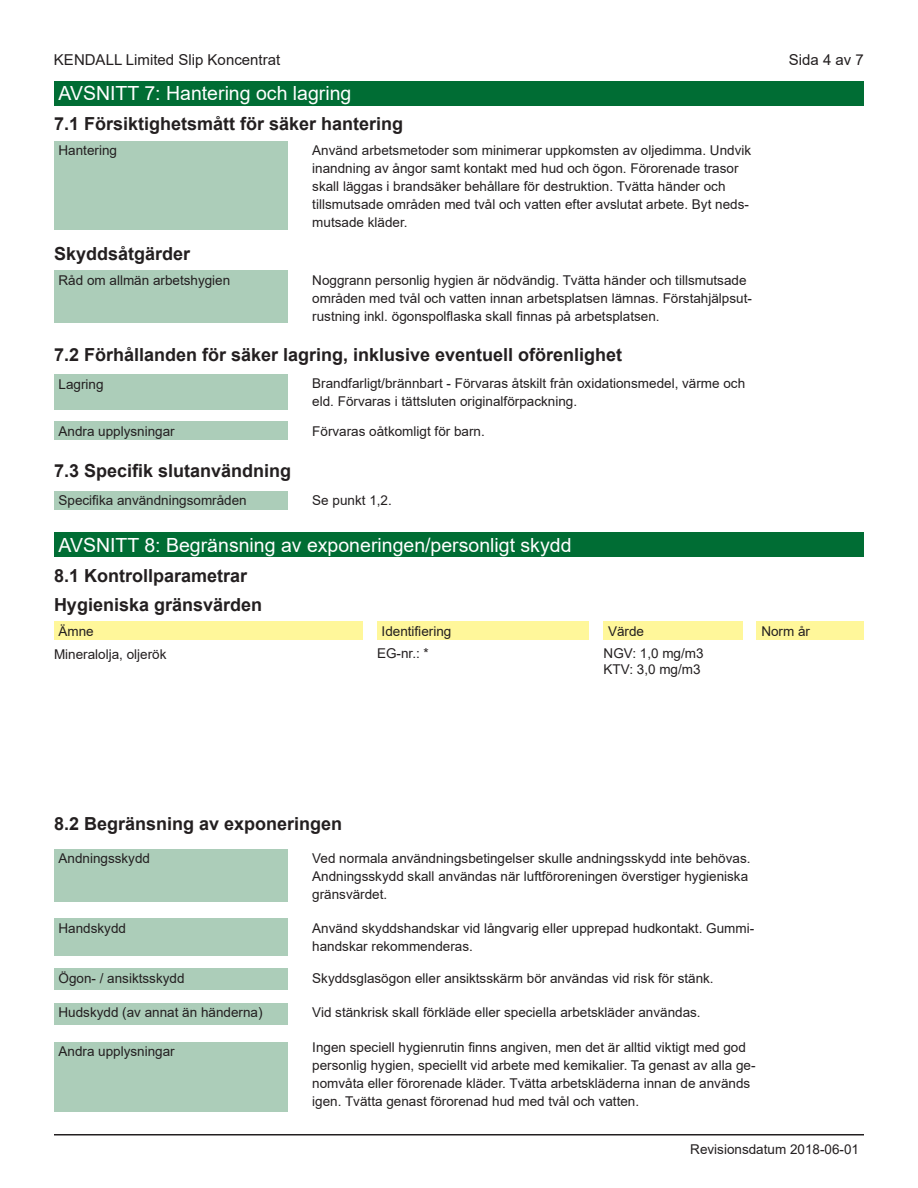
<style>
.page{position:relative;width:918px;height:1188px;background:#fff}
.page>*{position:absolute;margin:0;border:0;box-sizing:border-box;transform-origin:0 0}
.t1{font:19.5px "Arial";color:#fff}
.t2{font:700 18px/29px "Arial";color:#231f20}
.t3{font:15px "Arial";color:#231f20}
.t4{font:13.5px/18px "Arial";color:#231f20}
</style>
<div class="page">
<div style="left:54px;top:81px;width:810px;height:24px;background:#006d34"></div>
<div style="left:54px;top:533px;width:810px;height:24px;background:#006d34"></div>
<hr style="left:54px;top:1134px;width:810px;height:2px;background:#231f20">
<div style="left:54px;top:141px;width:234px;height:89px;background:#accdb9"></div>
<div style="left:54px;top:849px;width:234px;height:52px;background:#accdb9"></div>
<div style="left:54px;top:919px;width:234px;height:37px;background:#accdb9"></div>
<div style="left:54px;top:969px;width:234px;height:21px;background:#accdb9"></div>
<div style="left:54px;top:1003px;width:234px;height:22px;background:#accdb9"></div>
<div style="left:54px;top:1042px;width:234px;height:70px;background:#accdb9"></div>
<div style="left:54px;top:271px;width:234px;height:52px;background:#accdb9"></div>
<div style="left:54px;top:375px;width:234px;height:35px;background:#accdb9"></div>
<div style="left:54px;top:421px;width:234px;height:19px;background:#accdb9"></div>
<div style="left:54px;top:491px;width:234px;height:19px;background:#accdb9"></div>
<div style="left:54px;top:621px;width:309px;height:19px;background:#fff79a"></div>
<div style="left:377px;top:621px;width:212px;height:19px;background:#fff79a"></div>
<div style="left:604px;top:621px;width:139px;height:19px;background:#fff79a"></div>
<div style="left:757px;top:621px;width:107px;height:19px;background:#fff79a"></div>
<p class="t3" style="left:54px;top:49px;width:228px">KENDALL Limited Slip Koncentrat</p>
<p class="t3" style="left:789px;top:49px;width:77px">Sida 4 av 7</p>
<h1 class="t1" style="left:58px;top:80px;width:294px">AVSNITT 7: Hantering och lagring</h1>
<h2 class="t2" style="left:54px;top:110px;width:351px">7.1 Försiktighetsmått för säker hantering</h2>
<p class="t4" style="left:58px;top:142px;width:60px">Hantering</p>
<h2 class="t2" style="left:54px;top:239px;width:138px">Skyddsåtgärder</h2>
<p class="t4" style="left:58px;top:271px;width:173px">Råd om allmän arbetshygien</p>
<p class="t4" style="left:312px;top:142px;width:440px">Använd arbetsmetoder som minimerar uppkomsten av oljedimma. Undvik inandning av ångor samt kontakt med hud och ögon. Förorenade trasor skall läggas i brandsäker behållare för destruktion. Tvätta händer och tillsmutsade områden med tvål och vatten efter avslutat arbete. Byt neds&shy;mutsade kläder.</p>
<p class="t4" style="left:312px;top:271px;width:441px">Noggrann personlig hygien är nödvändig. Tvätta händer och tillsmutsade områden med tvål och vatten innan arbetsplatsen lämnas. Förstahjälpsut&shy;rustning inkl. ögonspolflaska skall finnas på arbetsplatsen.</p>
<h2 class="t2" style="left:54px;top:340px;width:570px">7.2 Förhållanden för säker lagring, inklusive eventuell oförenlighet</h2>
<p class="t4" style="left:58px;top:375px;width:47px">Lagring</p>
<p class="t4" style="left:58px;top:422px;width:118px">Andra upplysningar</p>
<h2 class="t2" style="left:54px;top:456px;width:239px">7.3 Specifik slutanvändning</h2>
<p class="t4" style="left:58px;top:491px;width:190px">Specifika användningsområden</p>
<p class="t4" style="left:312px;top:374px;width:434px">Brandfarligt/brännbart - Förvaras åtskilt från oxidationsmedel, värme och eld. Förvaras i tättsluten originalförpackning.</p>
<p class="t4" style="left:312px;top:422px;width:174px">Förvaras oåtkomligt för barn.</p>
<p class="t4" style="left:312px;top:491px;width:81px">Se punkt 1,2.</p>
<h1 class="t1" style="left:58px;top:532px;width:515px">AVSNITT 8: Begränsning av exponeringen/personligt skydd</h1>
<h2 class="t2" style="left:54px;top:561px;width:210px">8.1 Kontrollparametrar<br>Hygieniska gränsvärden</h2>
<p class="t4" style="left:58px;top:622px;width:37px">Ämne</p>
<p class="t4" style="left:382px;top:622px;width:71px">Identifiering</p>
<p class="t4" style="left:608px;top:622px;width:38px">Värde</p>
<p class="t4" style="left:761px;top:622px;width:50px">Norm år</p>
<p class="t4" style="left:54px;top:645px;width:114px">Mineralolja, oljerök</p>
<p class="t4" style="left:377px;top:644px;width:53px">EG-nr.: *</p>
<p class="t4" style="left:604px;top:645px;width:102px;line-height:16.2px">NGV: 1,0 mg/m3<br>KTV: 3,0 mg/m3</p>
<h2 class="t2" style="left:54px;top:810px;width:290px">8.2 Begränsning av exponeringen</h2>
<p class="t4" style="left:58px;top:850px;width:93px">Andningsskydd</p>
<p class="t4" style="left:58px;top:919px;width:69px">Handskydd</p>
<p class="t4" style="left:58px;top:969px;width:128px">Ögon- / ansiktsskydd</p>
<p class="t4" style="left:58px;top:1003px;width:206px">Hudskydd (av annat än händerna)</p>
<p class="t4" style="left:58px;top:1042px;width:118px">Andra upplysningar</p>
<p class="t4" style="left:312px;top:849px;width:440px">Ved normala användningsbetingelser skulle andningsskydd inte behövas.<br>Andningsskydd skall användas när luftföroreningen överstiger hygieniska gränsvärdet.</p>
<p class="t4" style="left:312px;top:919px;width:443px">Använd skyddshandskar vid långvarig eller upprepad hudkontakt. Gummi&shy;handskar rekommenderas.</p>
<p class="t4" style="left:312px;top:969px;width:403px">Skyddsglasögon eller ansiktsskärm bör användas vid risk för stänk.</p>
<p class="t4" style="left:312px;top:1003px;width:390px">Vid stänkrisk skall förkläde eller speciella arbetskläder användas.</p>
<p class="t4" style="left:312px;top:1038px;width:445px">Ingen speciell hygienrutin finns angiven, men det är alltid viktigt med god personlig hygien, speciellt vid arbete med kemikalier. Ta genast av alla ge&shy;nomvåta eller förorenade kläder. Tvätta arbetskläderna innan de används igen. Tvätta genast förorenad hud med tvål och vatten.</p>
<p class="t4" style="left:690px;top:1140px;width:170px">Revisionsdatum 2018-06-01</p>
</div>
